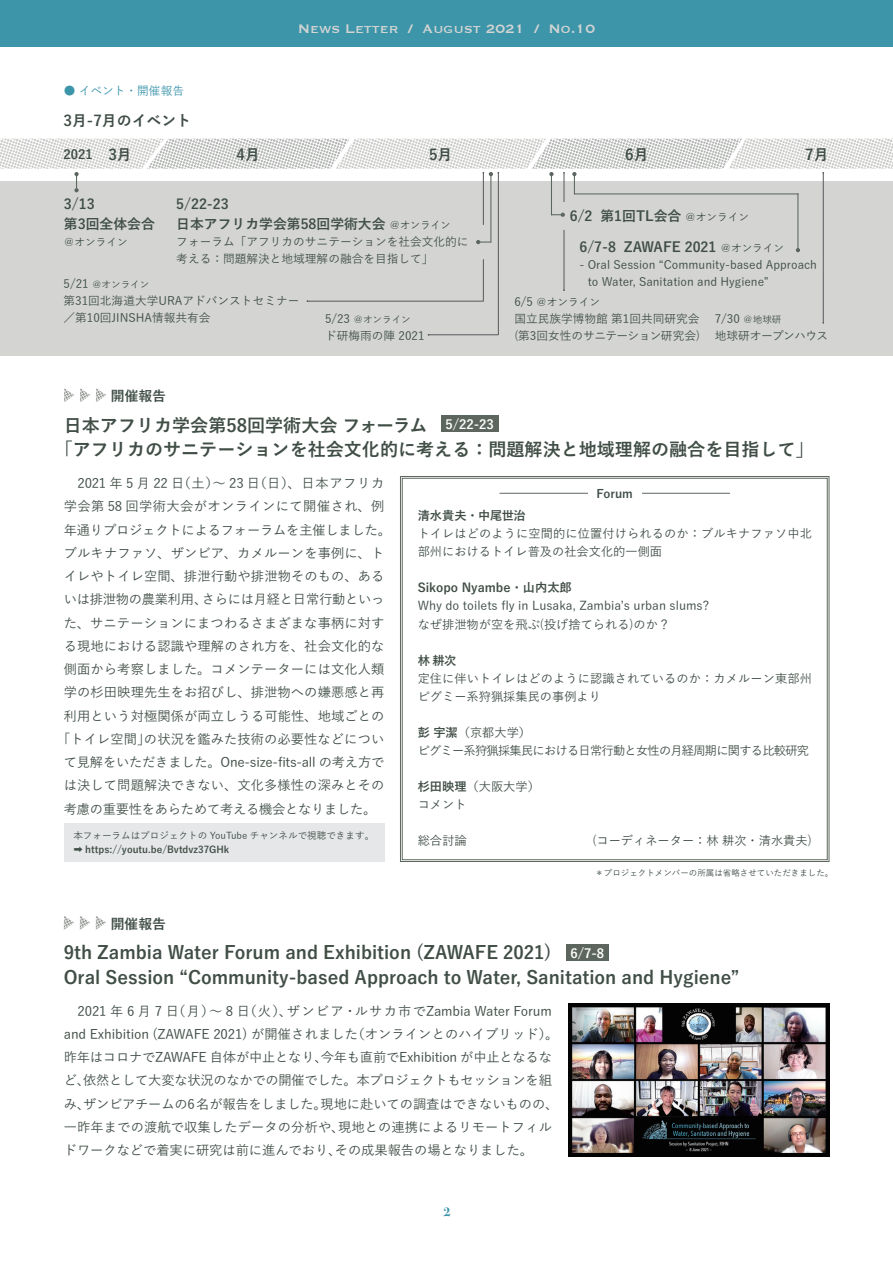
<style>
.page{position:relative;width:893px;height:1263px;background:#fff}
.page>*{position:absolute;margin:0;border:0;box-sizing:border-box;transform-origin:0 0}
.t1{font:700 18px/24.5px "Yu Go";color:#404e46}
.t2{font:15.9px "Copperplate";color:#d4d5d3}
.t3{font:700 14.85px "Yu Go";color:#404e46}
.t4{font:700 13.8px/20.2px "Yu Go";color:#404e46}
.t5{font:500 13.35px/23.2px "Yu Go";letter-spacing:-.005em;color:#404e46}
.t6{font:500 13.35px "Yu Go";letter-spacing:.015em;color:#404e46}
.t7{font:500 13.35px "Yu Go";letter-spacing:.03em;color:#404e46}
.t8{font:700 12.75px "Yu Go";color:#fff}
.t9{font:700 12.75px "Yu Go";color:#404e46}
.t10{font:700 12.75px "Bodoni Svty Two ITCTT";color:#3d95aa}
.t11{font:500 12.15px/18px "Yu Go";color:#404e46}
.t12{font:500 12.15px/18px "Yu Go";letter-spacing:-.06em;color:#404e46}
.t13{font:700 12.15px "Yu Go";color:#404e46}
.t14{font:700 12.15px "Yu Go";letter-spacing:-.02em;color:#404e46}
.t15{font:500 11.7px/17px "Yu Go";color:#404e46}
.t16{font:500 11.7px/17px "Yu Go";letter-spacing:-.05em;color:#404e46}
.t17{font:500 11.7px "Yu Go";color:#3d95aa}
.t18{font:700 11.7px "Yu Go";color:#404e46}
.t19{font:500 10.65px "Yu Go";color:#404e46}
.t20{font:500 9.6px "Yu Go";color:#404e46}
.t21{font:700 9.6px "Yu Go";color:#404e46}
.t22{font:500 8.55px "Yu Go";color:#404e46}
.s1{font-size:14.85px}
.s2{font-weight:500;font-size:10.65px}
.s3{font-size:11.7px}
.s4{font-size:9.6px}
.s5{font-weight:700}
</style>
<div class="page">
<div style="left:0;top:0;width:893px;height:47px;background:#3d95aa"></div>
<div style="left:0;top:181px;width:893px;height:175px;background:#d4d5d3"></div>
<svg style="left:74px;top:172px;width:5px;height:20px"></svg>
<hr style="left:551px;top:174px;width:1px;height:41px;background:#5c665f">
<svg style="left:549px;top:172px;width:5px;height:4px"></svg>
<hr style="left:498px;top:173px;width:1px;height:162px;background:#57585a">
<hr style="left:823px;top:173px;width:1px;height:150px;background:#57585a">
<svg style="left:563px;top:172px;width:2px;height:30px"></svg>
<hr style="left:483px;top:173px;width:1px;height:52px;background:#57585a">
<hr style="left:564px;top:230px;width:1px;height:60px;background:#57585a">
<hr style="left:483px;top:259px;width:1px;height:42px;background:#57585a">
<div style="left:566px;top:945px;width:42px;height:16px;background:#5c665f"></div>
<img style="left:64px;top:916px;width:10px;height:14px">
<img style="left:96px;top:916px;width:10px;height:14px">
<img style="left:80px;top:916px;width:10px;height:14px">
<img style="left:164px;top:139px;width:171px;height:30px">
<img style="left:546px;top:139px;width:182px;height:30px">
<img style="left:335px;top:139px;width:211px;height:30px">
<img style="left:728px;top:139px;width:165px;height:30px">
<img style="left:0;top:139px;width:164px;height:30px">
<img style="left:64px;top:388px;width:10px;height:14px">
<img style="left:96px;top:388px;width:10px;height:14px">
<img style="left:80px;top:388px;width:10px;height:14px">
<svg style="left:572px;top:172px;width:4px;height:22px"></svg>
<hr style="left:797px;top:193px;width:1px;height:57px;background:#5c665f">
<svg style="left:796px;top:248px;width:4px;height:4px"></svg>
<hr style="left:574px;top:193px;width:224px;height:1px;background:#5c665f">
<hr style="left:307px;top:301px;width:177px;height:1px;background:#57585a">
<hr style="left:490px;top:174px;width:1px;height:69px;background:#5c665f">
<svg style="left:482px;top:172px;width:17px;height:4px"></svg>
<svg style="left:476px;top:240px;width:15px;height:4px"></svg>
<hr style="left:429px;top:335px;width:69px;height:1px;background:#57585a">
<svg style="left:551px;top:213px;width:14px;height:4px"></svg>
<div style="left:441px;top:416px;width:57px;height:16px;background:#5c665f"></div>
<div style="left:64px;top:823px;width:320px;height:39px;background:#e6e7e9"></div>
<svg style="left:400px;top:476px;width:429px;height:386px"></svg>
<hr style="left:500px;top:493px;width:230px;height:1px;background:#5c665f">
<div style="left:588px;top:487px;width:53px;height:10px;background:#fff"></div>
<img style="left:568px;top:1004px;width:261px;height:153px">
<p class="t17" style="left:64px;top:80px;width:122px">● イベント・開催報告</p>
<p class="t3" style="left:64px;top:112px;width:129px">3月-7月のイベント</p>
<p class="t2" style="left:298px;top:19px;width:299px">News Letter / August 2021 / No.10</p>
<p class="t9" style="left:64px;top:147px;width:70px">2021 <span class="s1">3月</span></p>
<p class="t3" style="left:237px;top:146px;width:25px">4月</p>
<p class="t3" style="left:429px;top:146px;width:25px">5月</p>
<p class="t3" style="left:625px;top:146px;width:25px">6月</p>
<p class="t3" style="left:805px;top:146px;width:25px">7月</p>
<p class="t4" style="left:64px;top:194px;width:92px">3/13　<br>第3回全体会合</p>
<p class="t19" style="left:64px;top:232px;width:65px">＠オンライン</p>
<p class="t4" style="left:579px;top:237px;width:206px">6/7-8 ZAWAFE 2021 <span class="s2">＠オンライン</span></p>
<p class="t15" style="left:588px;top:255px;width:231px;text-indent:-8px">- Oral Session “Community-based Approach to Water, Sanitation and Hygiene”</p>
<p class="t4" style="left:176px;top:194px;width:276px">5/22-23　<br>日本アフリカ学会第58回学術大会 <span class="s2">＠オンライン</span></p>
<p class="t15" style="left:176px;top:232px;width:294px">フォーラム「アフリカのサニテーションを社会文化的に考える：問題解決と地域理解の融合を目指して」</p>
<p class="t4" style="left:570px;top:206px;width:181px">6/2 第1回TL会合 <span class="s2">＠オンライン</span></p>
<p class="t20" style="left:64px;top:276px;width:87px"><span class="s3">5/21</span> ＠オンライン</p>
<p class="t15" style="left:64px;top:291px;width:237px">第31回北海道大学URAアドバンストセミナー／第10回JINSHA情報共有会</p>
<p class="t19" style="left:514px;top:292px;width:87px"><span class="s3">6/5</span> ＠オンライン</p>
<p class="t15" style="left:514px;top:309px;width:187px">国立民族学博物館 第1回共同研究会(第3回女性のサニテーション研究会)</p>
<p class="t16" style="left:715px;top:309px;width:115px">7/30 <span class="s4">＠地球研<br></span>地球研オープンハウス</p>
<p class="t20" style="left:325px;top:311px;width:87px"><span class="s3">5/23</span> ＠オンライン</p>
<p class="t15" style="left:325px;top:326px;width:101px">ド研梅雨の陣 2021</p>
<p class="t4" style="left:111px;top:386px;width:57px">開催報告</p>
<h1 class="t1" style="left:64px;top:413px;width:742px">日本アフリカ学会第58回学術大会 フォーラム<br>｢アフリカのサニテーションを社会文化的に考える：問題解決と地域理解の融合を目指して｣</h1>
<p class="t8" style="left:445px;top:417px;width:50px">5/22-23</p>
<p class="t6" style="left:78px;top:471px;width:308px">2021 年 5 月 22 日（土）〜 23 日（日）、日本アフリカ</p>
<p class="t7" style="left:64px;top:494px;width:322px">学会第 58 回学術大会がオンラインにて開催され、例</p>
<p class="t5" style="left:64px;top:516px;width:329px">年通りプロジェクトによるフォーラムを主催しました。</p>
<p class="t5" style="left:64px;top:539px;width:322px">ブルキナファソ、ザンビア、カメルーンを事例に、ト</p>
<p class="t5" style="left:64px;top:563px;width:322px">イレやトイレ空間、排泄行動や排泄物そのもの、ある</p>
<p class="t5" style="left:64px;top:586px;width:322px">いは排泄物の農業利用、さらには月経と日常行動といっ</p>
<p class="t5" style="left:64px;top:609px;width:322px">た、サニテーションにまつわるさまざまな事柄に対す</p>
<p class="t5" style="left:64px;top:633px;width:322px">る現地における認識や理解のされ方を、社会文化的な</p>
<p class="t5" style="left:64px;top:656px;width:322px">側面から考察しました。コメンテーターには文化人類</p>
<p class="t5" style="left:64px;top:679px;width:322px">学の杉田映理先生をお招びし、排泄物への嫌悪感と再</p>
<p class="t5" style="left:64px;top:702px;width:322px">利用という対極関係が両立しうる可能性、地域ごとの</p>
<p class="t5" style="left:57px;top:726px;width:329px">「トイレ空間」の状況を鑑みた技術の必要性などについ</p>
<p class="t5" style="left:64px;top:749px;width:322px">て見解をいただきました。One-size-fits-all の考え方で</p>
<p class="t5" style="left:64px;top:772px;width:322px">は決して問題解決できない、文化多様性の深みとその</p>
<p class="t5" style="left:64px;top:795px;width:314px">考慮の重要性をあらためて考える機会となりました。</p>
<p class="t20" style="left:64px;top:827px;width:312px">　本フォーラムはプロジェクトの YouTube チャンネルで視聴できます。</p>
<p class="t21" style="left:64px;top:844px;width:167px">　➡ https://youtu.be/Bvtdvz37GHk</p>
<p class="t4" style="left:111px;top:914px;width:57px">開催報告</p>
<p class="t18" style="left:597px;top:487px;width:38px">Forum</p>
<p class="t14" style="left:418px;top:509px;width:110px">清水貴夫・中尾世治</p>
<p class="t11" style="left:418px;top:523px;width:396px">トイレはどのように空間的に位置付けられるのか：ブルキナファソ中北部州におけるトイレ普及の社会文化的一側面</p>
<p class="t13" style="left:418px;top:581px;width:156px">Sikopo Nyambe・山内太郎</p>
<p class="t11" style="left:418px;top:595px;width:293px">Why do toilets fly in Lusaka, Zambia’s urban slums?なぜ排泄物が空を飛ぶ(投げ捨てられる)のか？</p>
<p class="t13" style="left:418px;top:653px;width:40px">林 耕次</p>
<p class="t11" style="left:418px;top:668px;width:396px">定住に伴いトイレはどのように認識されているのか：カメルーン東部州ピグミー系狩猟採集民の事例より</p>
<p class="t12" style="left:418px;top:722px;width:393px"><span class="s5">彭 宇潔</span>（京都大学）<br>ピグミー系狩猟採集民における日常行動と女性の月経周期に関する比較研究</p>
<p class="t11" style="left:418px;top:776px;width:124px"><span class="s5">杉田映理</span>（大阪大学）コメント</p>
<p class="t11" style="left:418px;top:830px;width:50px">総合討論</p>
<p class="t11" style="left:592px;top:830px;width:221px">(コーディネーター：林 耕次・清水貴夫)</p>
<p class="t22" style="left:595px;top:864px;width:235px">＊プロジェクトメンバーの所属は省略させていただきました｡</p>
<h1 class="t1" style="left:64px;top:941px;width:677px">9th Zambia Water Forum and Exhibition (ZAWAFE 2021)<br>Oral Session “Community-based Approach to Water, Sanitation and Hygiene”</h1>
<p class="t8" style="left:570px;top:946px;width:35px">6/7-8</p>
<p class="t5" style="left:64px;top:997px;width:496px;text-indent:14px">2021 年 6 月 7 日（月）〜 8 日（火）、ザンビア・ルサカ市でZambia Water Forum and Exhibition (ZAWAFE 2021) が開催されました（オンラインとのハイブリッド）。昨年はコロナでZAWAFE 自体が中止となり、今年も直前でExhibition が中止となるなど、依然として大変な状況のなかでの開催でした｡本プロジェクトもセッションを組み、ザンビアチームの6名が報告をしました。現地に赴いての調査はできないものの、一昨年までの渡航で収集したデータの分析や、現地との連携によるリモートフィルドワークなどで着実に研究は前に進んでおり、その成果報告の場となりました。</p>
<p class="t10" style="left:443px;top:1201px;width:9px">2</p>
</div>
